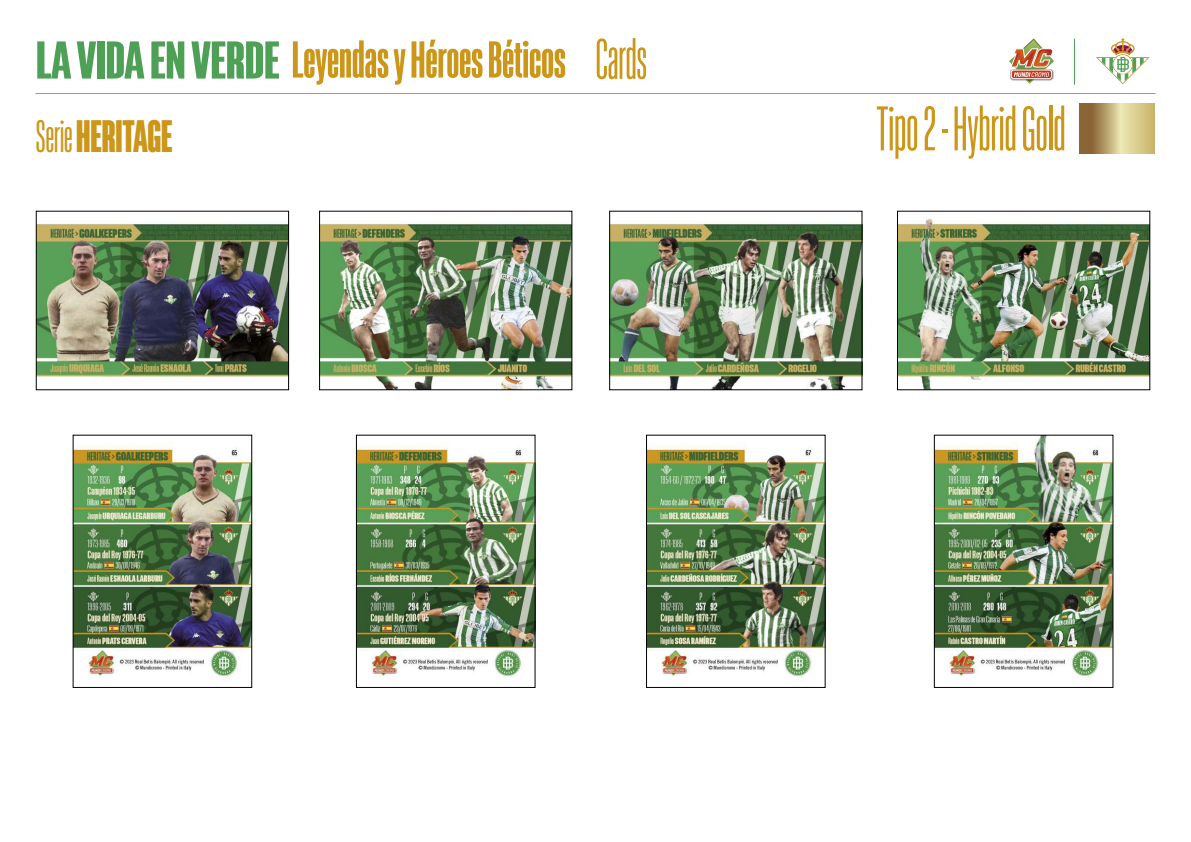
<style>
.page{position:relative;width:1191px;height:842px;background:#fff}
.page>*{position:absolute;margin:0;border:0;box-sizing:border-box;transform-origin:0 0}
.t1{font:62.8px "Real Betis Headline Tres";color:#cc9618;scale:.9 1}
.t2{font:51.7px "Real Betis Headline Cuatro";color:#cc9618}
.t3{font:45.5px "Real Betis Headline Seis";color:#cc9618;scale:.9 1}
.s1{font-family:"Real Betis Headline Cinco";font-size:53.1px;color:#4ea057}
.s2{font-family:"Real Betis Headline Tres";font-size:57.1px}
.s3{font-family:"Real Betis Headline Tres"}
</style>
<div class="page">
<hr style="left:35px;top:93px;width:1120px;height:1px;background:#cc9618">
<svg style="left:1079px;top:103px;width:76px;height:51px;background:#c0ab73"></svg>
<img style="left:321px;top:222px;width:249px;height:166px">
<div style="left:319px;top:211px;width:253px;height:179px;border:1px solid #000"></div>
<img style="left:611px;top:221px;width:249px;height:167px">
<div style="left:609px;top:211px;width:253px;height:179px;border:1px solid #000"></div>
<img style="left:899px;top:218px;width:249px;height:170px">
<div style="left:897px;top:211px;width:253px;height:179px;border:1px solid #000"></div>
<img style="left:358px;top:443px;width:175px;height:234px">
<div style="left:356px;top:435px;width:179px;height:253px;border:1px solid #000"></div>
<img style="left:648px;top:446px;width:175px;height:231px">
<div style="left:646px;top:435px;width:179px;height:253px;border:1px solid #000"></div>
<img style="left:936px;top:437px;width:175px;height:240px">
<div style="left:934px;top:435px;width:179px;height:253px;border:1px solid #000"></div>
<img style="left:38px;top:223px;width:249px;height:155px">
<div style="left:36px;top:211px;width:253px;height:179px;border:1px solid #000"></div>
<img style="left:75px;top:443px;width:175px;height:234px">
<div style="left:73px;top:435px;width:179px;height:253px;border:1px solid #000"></div>
<svg style="left:1009px;top:38px;width:45px;height:46px"></svg>
<hr style="left:1074px;top:39px;width:1px;height:46px;background:#4ea057">
<svg style="left:1096px;top:38px;width:53px;height:46px"></svg>
<p class="t2" style="left:36px;top:31px;width:612px"><span class="s1">LA VIDA EN VERDE</span> Leyendas y Héroes Béticos <span class="s2">Cards</span></p>
<p class="t3" style="left:36px;top:110px;width:153px"><span class="s3">Serie</span> HERITAGE</p>
<p class="t1" style="left:876px;top:94px;width:212px">Tipo 2 - Hybrid Gold</p>
</div>
